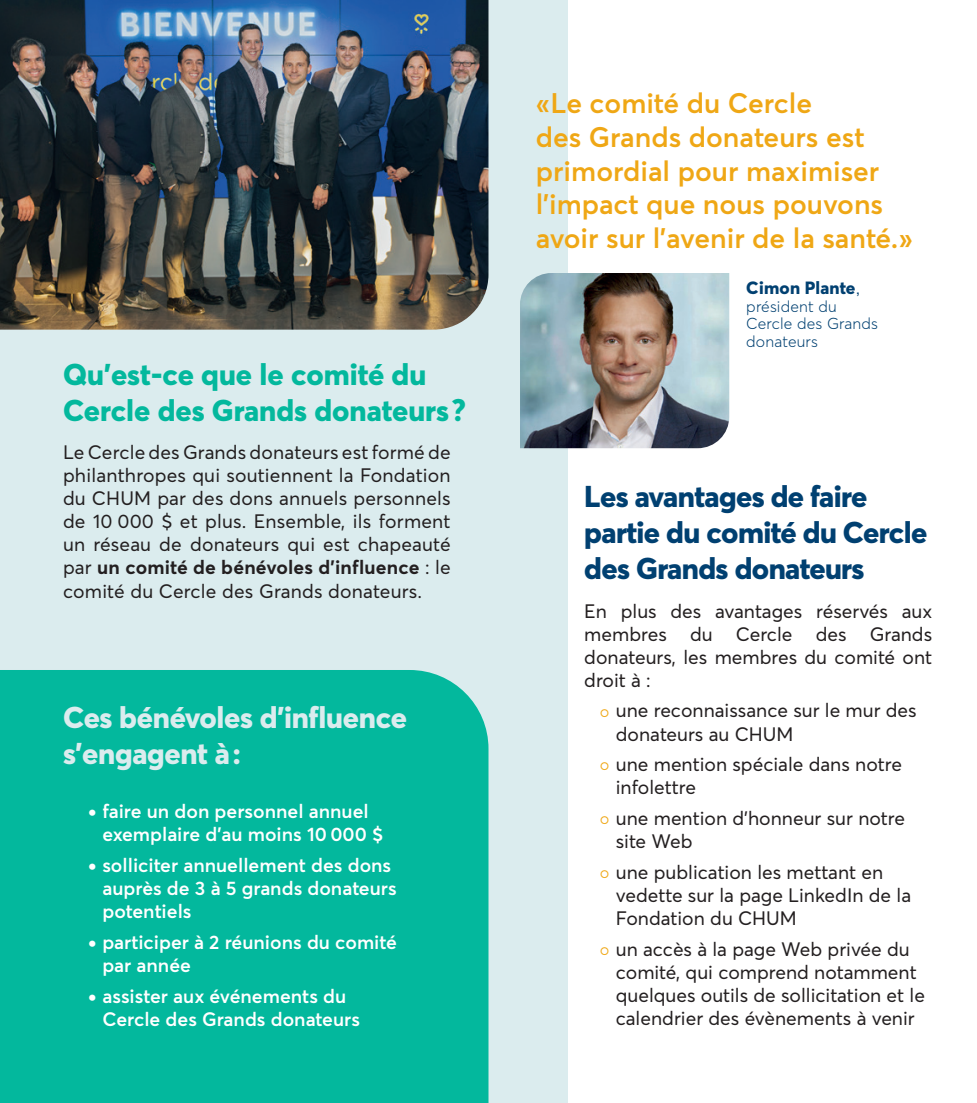
<style>
.page{position:relative;width:977px;height:1103px;background:#fff}
.page>*{position:absolute;margin:0;border:0;box-sizing:border-box;transform-origin:0 0}
.t1{font:800 29.75px/35.7px "Averta";letter-spacing:-.02em;color:#004071}
.t2{font:800 29.75px/35.7px "Averta";color:#03b89d}
.t3{font:800 29.75px/35.7px "Averta";letter-spacing:-.01em;color:#dbecee}
.t4{font:600 28px/33.6px "Averta";color:#efa715}
.t5{font:19.25px/23.1px "Averta";color:#231f20}
.t6{font:600 19.25px/23.1px "Averta";color:#fff}
.t7{font:800 17.5px "Averta";letter-spacing:.01em;color:#004071}
.t8{font:300 15.75px/17.5px "Averta";letter-spacing:.01em;color:#004071}
.s1{font-weight:700}
.s2{font-weight:700;font-size:26.25px}
.s3{font-family:"Arial";font-weight:400;font-size:15.75px}
.s4{font-size:14px;color:#efa715}
</style>
<div class="page">
<div style="left:0;top:0;width:567px;height:1102px;background:#dbecee"></div>
<div style="left:0;top:670px;width:488px;height:432px;background:#03b89d"></div>
<img style="left:0;top:0;width:488px;height:329px">
<img style="left:520px;top:273px;width:209px;height:175px">
<h1 class="t2" style="left:63px;top:356px;width:404px">Qu’est-ce que le comité du<br>Cercle des Grands donateurs?</h1>
<p class="t5" style="left:63px;top:440px;width:389px;text-align:justify">Le Cercle des Grands donateurs est formé de philanthropes qui soutiennent la Fondation du CHUM par des dons annuels personnels de 10 000 $ et plus. Ensemble, ils forment un réseau de donateurs qui est chapeauté par <span class="s1">un comité de bénévoles d’influence</span> : le comité du Cercle des Grands donateurs.</p>
<h1 class="t3" style="left:63px;top:699px;width:345px">Ces bénévoles d’influence s’engagent à :</h1>
<p class="t6" style="left:102px;top:799px;width:282px;text-indent:-16px"><span class="s2">•</span> faire un don personnel annuel exemplaire d’au moins 10 000 $</p>
<p class="t6" style="left:102px;top:853px;width:296px;text-indent:-16px"><span class="s2">•</span> solliciter annuellement des dons auprès de 3 à 5 grands donateurs potentiels</p>
<p class="t6" style="left:102px;top:930px;width:296px;text-indent:-16px"><span class="s2">•</span> participer à 2 réunions du comité par année</p>
<p class="t6" style="left:102px;top:984px;width:259px;text-indent:-16px"><span class="s2">•</span> assister aux événements du<br>Cercle des Grands donateurs</p>
<h2 class="t4" style="left:536px;top:86px;width:378px">« Le comité du Cercle<br>des Grands donateurs est primordial pour maximiser l’impact que nous pouvons avoir sur l’avenir de la santé. »</h2>
<p class="t7" style="left:746px;top:277px;width:115px">Cimon Plante<span class="s3">,</span></p>
<p class="t8" style="left:746px;top:297px;width:133px">président du<br>Cercle des Grands donateurs</p>
<h1 class="t1" style="left:584px;top:478px;width:344px">Les avantages de faire partie du comité du Cercle des Grands donateurs</h1>
<p class="t5" style="left:584px;top:599px;width:349px;text-align:justify">En plus des avantages réservés aux membres du Cercle des Grands donateurs, les membres du comité ont droit à :</p>
<p class="t5" style="left:616px;top:699px;width:302px;text-indent:-16px"><span class="s4">○</span> une reconnaissance sur le mur des donateurs au CHUM</p>
<p class="t5" style="left:616px;top:752px;width:288px;text-indent:-16px"><span class="s4">○</span> une mention spéciale dans notre infolettre</p>
<p class="t5" style="left:616px;top:806px;width:291px;text-indent:-16px"><span class="s4">○</span> une mention d’honneur sur notre site Web</p>
<p class="t5" style="left:616px;top:860px;width:297px;text-indent:-16px"><span class="s4">○</span> une publication les mettant en vedette sur la page LinkedIn de la<br>Fondation du CHUM</p>
<p class="t5" style="left:616px;top:937px;width:311px;text-indent:-16px"><span class="s4">○</span> un accès à la page Web privée du comité, qui comprend notamment quelques outils de sollicitation et le calendrier des évènements à venir</p>
</div>
